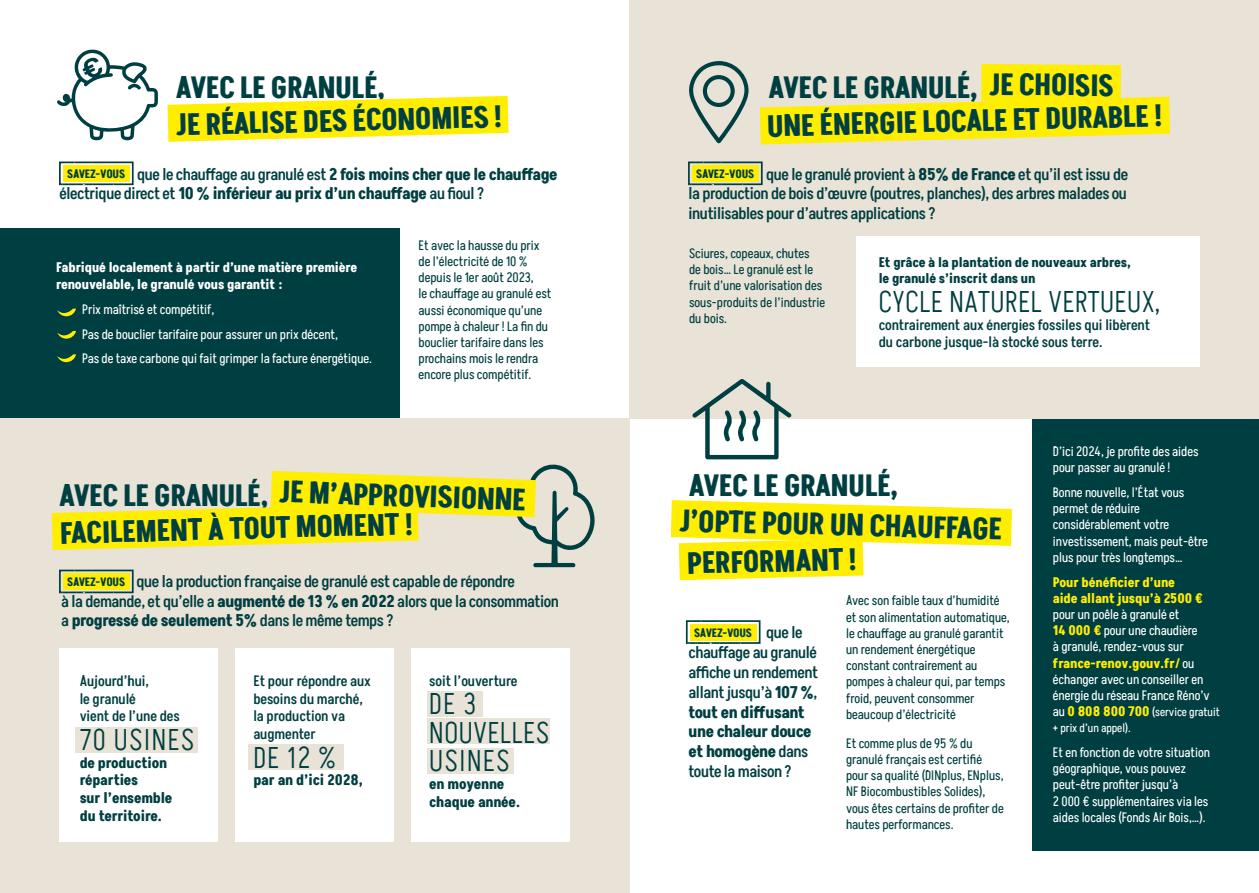
<style>
.page{position:relative;width:1259px;height:893px;background:#fff}
.page>*{position:absolute;margin:0;border:0;box-sizing:border-box;transform-origin:0 0}
.t1{font:700 30px "Akshar";letter-spacing:-.02em;color:#003f41;scale:.96 1}
.t2{font:300 30px/28.5px "Akshar";letter-spacing:.025em;color:#003f41;scale:.96 1}
.t3{font:300 30px "Akshar";letter-spacing:.055em;color:#003f41;scale:.96 1}
.t4{font:500 16.5px/19.8px "Akshar";letter-spacing:-.025em;color:#003f41;scale:.96 1}
.t5{font:700 16.5px/19.8px "Akshar";letter-spacing:-.03em;color:#003f41;scale:.96 1}
.t6{font:500 14.85px/17.7px "Akshar";letter-spacing:-.005em;color:#003f41;scale:.96 1}
.t7{font:700 14.85px/17.7px "Akshar";letter-spacing:-.01em;color:#003f41;scale:.96 1}
.t8{font:13.5px/16.2px "Akshar";color:#003f41;scale:.96 1}
.t9{font:13.5px/16.2px "Akshar";color:#fff;scale:.96 1}
.t10{font:700 13.5px/16.2px "Akshar";letter-spacing:-.01em;color:#fff;scale:.96 1}
.t11{font:700 13.5px/16.2px "Akshar";letter-spacing:-.01em;color:#003f41;scale:.96 1}
.t12{font:700 13.5px/16.2px "Akshar";letter-spacing:-.01em;color:#fe0;scale:.96 1}
.t13{font:12px/16.2px "Akshar";color:#fff;scale:.96 1}
.t14{font:700 11.7px "Akshar";letter-spacing:-.02em;color:#003f41;scale:.96 1}
.s1{font-weight:500}
.s2{font-weight:700}
.s3{font-weight:700;color:#fe0}
.s4{font-size:13.5px}
.s5{font-weight:700;font-size:13.5px;color:#fe0}
</style>
<div class="page">
<div style="left:1032px;top:411px;width:227px;height:439px;background:#003f41"></div>
<div style="left:0;top:229px;width:400px;height:223px;background:#003f41"></div>
<div style="left:629px;top:0;width:630px;height:419px;background:#e8e2d7"></div>
<div style="left:0;top:419px;width:629px;height:474px;background:#e8e2d7"></div>
<div style="left:855px;top:236px;width:344px;height:131px;background:#fff"></div>
<div style="left:59px;top:161px;width:75px;height:24px;border:2px solid #003f41"></div>
<svg style="left:59px;top:175px;width:26px;height:11px"></svg>
<div style="left:63px;top:165px;width:67px;height:17px;background:#fe0"></div>
<div style="left:688px;top:161px;width:74px;height:24px;border:2px solid #003f41"></div>
<svg style="left:688px;top:175px;width:3px;height:10px"></svg>
<svg style="left:697px;top:183px;width:17px;height:3px"></svg>
<div style="left:692px;top:165px;width:67px;height:17px;background:#fe0"></div>
<div style="left:686px;top:620px;width:74px;height:24px;border:2px solid #003f41"></div>
<svg style="left:685px;top:633px;width:4px;height:11px"></svg>
<svg style="left:695px;top:642px;width:17px;height:2px"></svg>
<div style="left:690px;top:624px;width:67px;height:16px;background:#fe0"></div>
<svg style="left:167px;top:96px;width:341px;height:46px"></svg>
<svg style="left:760px;top:64px;width:410px;height:80px"></svg>
<svg style="left:671px;top:500px;width:341px;height:80px"></svg>
<svg style="left:57px;top:49px;width:101px;height:92px"></svg>
<svg style="left:57px;top:308px;width:19px;height:8px"></svg>
<svg style="left:57px;top:331px;width:19px;height:8px"></svg>
<svg style="left:57px;top:354px;width:19px;height:8px"></svg>
<div style="left:59px;top:570px;width:75px;height:23px;border:2px solid #003f41"></div>
<svg style="left:59px;top:583px;width:26px;height:11px"></svg>
<div style="left:63px;top:573px;width:67px;height:17px;background:#fe0"></div>
<svg style="left:689px;top:61px;width:60px;height:83px"></svg>
<svg style="left:692px;top:379px;width:99px;height:80px"></svg>
<div style="left:59px;top:648px;width:159px;height:194px;background:#fff"></div>
<div style="left:75px;top:727px;width:122px;height:26px;background:#e8e2d7"></div>
<div style="left:235px;top:648px;width:159px;height:194px;background:#fff"></div>
<div style="left:248px;top:744px;width:95px;height:26px;background:#e8e2d7"></div>
<div style="left:411px;top:648px;width:159px;height:194px;background:#fff"></div>
<div style="left:427px;top:691px;width:56px;height:25px;background:#e8e2d7"></div>
<div style="left:427px;top:718px;width:123px;height:26px;background:#e8e2d7"></div>
<div style="left:427px;top:748px;width:87px;height:25px;background:#e8e2d7"></div>
<svg style="left:52px;top:464px;width:543px;height:108px"></svg>
<h1 class="t1" style="left:175px;top:66px;width:220px">AVEC LE GRANULÉ,</h1>
<h1 class="t1" style="left:768px;top:66px;width:220px">AVEC LE GRANULÉ,</h1>
<h1 class="t1" style="left:175px;top:105px;width:342px;rotate:-2deg">JE RÉALISE DES ÉCONOMIES !</h1>
<h1 class="t1" style="left:989px;top:63px;width:132px">JE CHOISIS</h1>
<h1 class="t1" style="left:766px;top:106px;width:413px;rotate:-2deg">UNE ÉNERGIE LOCALE ET DURABLE !</h1>
<p class="t5" style="left:60px;top:164px;width:520px;text-indent:78px"><span class="s1">que le chauffage au granulé est</span> 2 fois moins cher que le chauffage <span class="s1">électrique direct et</span> 10 % inférieur au prix d’un chauffage <span class="s1">au fioul ?</span></p>
<p class="t4" style="left:688px;top:164px;width:459px;text-align:justify;text-indent:78px">que le granulé provient à <span class="s2">85% de France</span> et qu’il est issu de la production de bois d’œuvre (poutres, planches), des arbres malades ou inutilisables pour d’autres applications ?</p>
<p class="t14" style="left:67px;top:166px;width:62px">SAVEZ-VOUS</p>
<p class="t14" style="left:696px;top:166px;width:62px">SAVEZ-VOUS</p>
<p class="t10" style="left:56px;top:260px;width:315px">Fabriqué localement à partir d’une matière première renouvelable, le granulé vous garantit :</p>
<p class="t9" style="left:82px;top:297px;width:303px;line-height:24.8px">Prix maîtrisé et compétitif,<br>Pas de bouclier tarifaire pour assurer un prix décent,<br>Pas de taxe carbone qui fait grimper la facture énergétique.</p>
<p class="t8" style="left:418px;top:237px;width:140px">Et avec la hausse du prix de l’électricité de 10 % depuis le 1er août 2023,<br>le chauffage au granulé est aussi économique qu’une pompe à chaleur ! La fin du bouclier tarifaire dans les prochains mois le rendra encore plus compétitif.</p>
<p class="t8" style="left:689px;top:245px;width:143px">Sciures, copeaux, chutes<br>de bois… Le granulé est le fruit d’une valorisation des sous-produits de l’industrie du bois.</p>
<p class="t11" style="left:878px;top:255px;width:264px">Et grâce à la plantation de nouveaux arbres, le granulé s’inscrit dans un</p>
<h1 class="t2" style="left:878px;top:288px;width:295px">CYCLE NATUREL VERTUEUX,</h1>
<p class="t6" style="left:878px;top:316px;width:284px">contrairement aux énergies fossiles qui libèrent du carbone jusque-là stocké sous terre.</p>
<h1 class="t1" style="left:59px;top:474px;width:220px">AVEC LE GRANULÉ,</h1>
<h1 class="t1" style="left:688px;top:464px;width:220px">AVEC LE GRANULÉ,</h1>
<h1 class="t1" style="left:280px;top:470px;width:259px;rotate:2deg">JE M’APPROVISIONNE</h1>
<h1 class="t1" style="left:680px;top:498px;width:338px;rotate:2deg">J’OPTE POUR UN CHAUFFAGE</h1>
<h1 class="t1" style="left:59px;top:513px;width:369px;rotate:-2deg">FACILEMENT À TOUT MOMENT !</h1>
<p class="t4" style="left:61px;top:571px;width:520px;text-indent:75px">que la production française de granulé est capable de répondre<br>à la demande, et qu’elle a <span class="s2">augmenté de 13 % en 2022</span> alors que la consommation a <span class="s2">progressé de seulement 5%</span> dans le même temps ?</p>
<p class="t14" style="left:67px;top:574px;width:62px">SAVEZ-VOUS</p>
<p class="t6" style="left:80px;top:672px;width:106px">Aujourd’hui,<br>le granulé<br>vient de l’une des</p>
<h1 class="t3" style="left:80px;top:721px;width:121px">70 USINES</h1>
<p class="t7" style="left:80px;top:754px;width:98px">de production réparties<br>sur l’ensemble du territoire.</p>
<p class="t6" style="left:253px;top:672px;width:124px">Et pour répondre aux besoins du marché, la production va augmenter</p>
<h1 class="t2" style="left:253px;top:743px;width:88px">DE 12 %</h1>
<p class="t7" style="left:253px;top:772px;width:116px">par an d’ici 2028,</p>
<p class="t6" style="left:429px;top:672px;width:93px">soit l’ouverture</p>
<h1 class="t2" style="left:429px;top:690px;width:126px">DE 3<br>NOUVELLES<br>USINES</h1>
<p class="t7" style="left:429px;top:775px;width:96px">en moyenne chaque année.</p>
<h1 class="t1" style="left:686px;top:542px;width:178px;rotate:-2deg">PERFORMANT !</h1>
<p class="t4" style="left:688px;top:623px;width:136px;text-indent:78px">que le chauffage au granulé affiche un rendement allant jusqu’à <span class="s2">107 %</span>, <span class="s2">tout en diffusant une chaleur douce et homogène</span> dans toute la maison ?</p>
<p class="t14" style="left:694px;top:625px;width:62px">SAVEZ-VOUS</p>
<p class="t8" style="left:846px;top:593px;width:172px">Avec son faible taux d’humidité et son alimentation automatique, le chauffage au granulé garantit un rendement énergétique constant contrairement au pompes à chaleur qui, par temps froid, peuvent consommer beaucoup d’électricité</p>
<p class="t8" style="left:846px;top:735px;width:166px">Et comme plus de 95 % du granulé français est certifié pour sa qualité (DINplus, ENplus,<br>NF Biocombustibles Solides), vous êtes certains de profiter de hautes performances.</p>
<p class="t9" style="left:1053px;top:443px;width:153px">D’ici 2024, je profite des aides pour passer au granulé !</p>
<p class="t9" style="left:1053px;top:484px;width:163px">Bonne nouvelle, l’État vous permet de réduire considérablement votre investissement, mais peut-être plus pour très longtemps…</p>
<p class="t12" style="left:1053px;top:574px;width:158px">Pour bénéficier d’une aide allant jusqu’à 2500 €</p>
<p class="t9" style="left:1053px;top:606px;width:165px">pour un poêle à granulé et<br><span class="s3">14 000 €</span> pour une chaudière<br>à granulé, rendez-vous sur <span class="s3">france-renov.gouv.fr/</span> ou échanger avec un conseiller en énergie du réseau France Réno’v</p>
<p class="t13" style="left:1053px;top:704px;width:175px"><span class="s4">au</span> <span class="s5">0 808 800 700</span> (service gratuit + prix d’un appel).</p>
<p class="t9" style="left:1053px;top:744px;width:165px">Et en fonction de votre situation géographique, vous pouvez peut-être profiter jusqu’à<br>2 000 € supplémentaires via les aides locales (Fonds Air Bois,…).</p>
</div>
